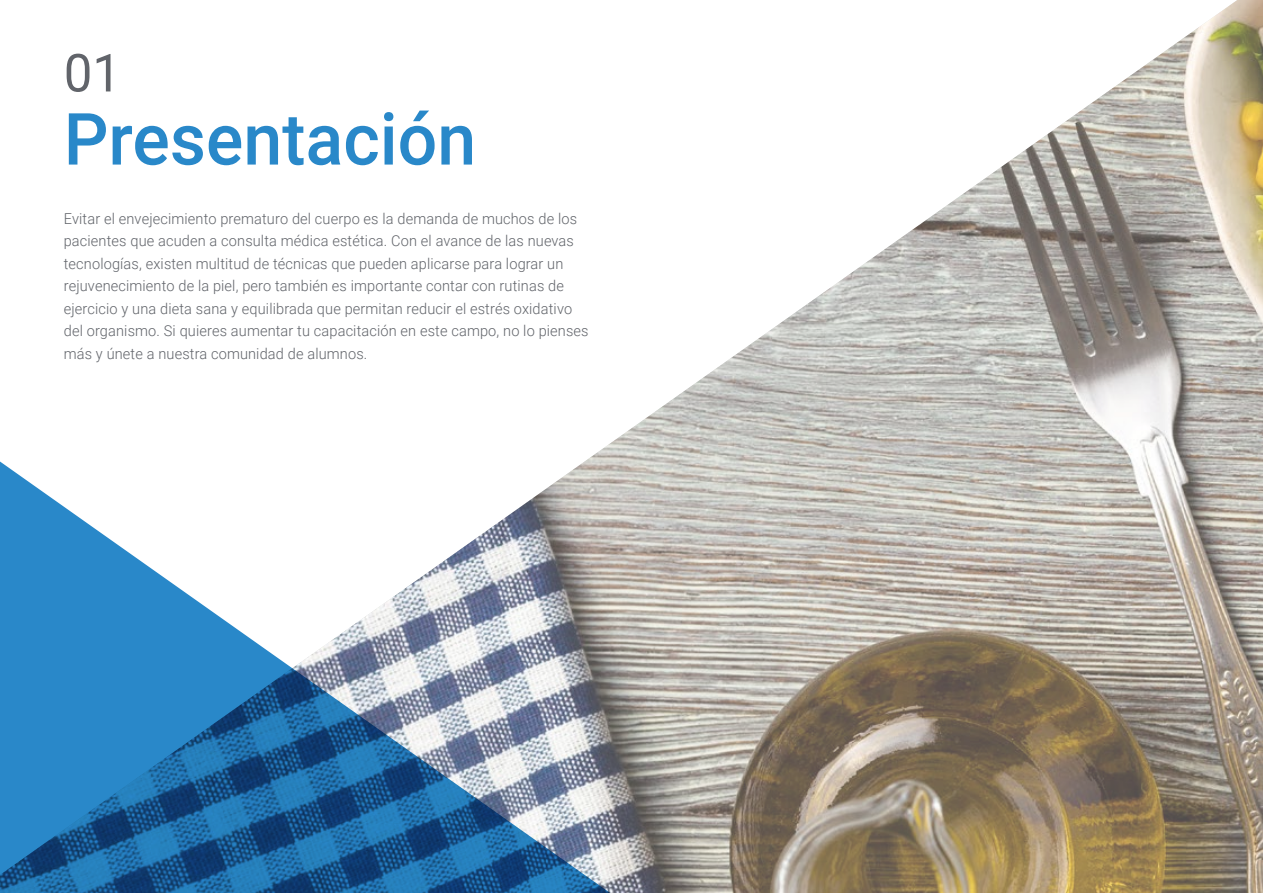
<style>
.page{position:relative;width:1263px;height:893px;background:#fff}
.page>*{position:absolute;margin:0;border:0;box-sizing:border-box;transform-origin:0 0}
.t1{font:500 72px "Roboto";color:#2988c9}
.t2{font:52.5px "Roboto";color:#61646a}
.t3{font:300 15px/22.5px "Roboto";letter-spacing:.01em;color:#61646a}
</style>
<div class="page">
<img style="left:607px;top:0;width:656px;height:893px">
<svg style="left:0;top:446px;width:640px;height:447px"></svg>
<h2 class="t2" style="left:64px;top:36px;width:59px">01</h2>
<h1 class="t1" style="left:64px;top:89px;width:414px">Presentación</h1>
<p class="t3" style="left:64px;top:207px;width:526px">Evitar el envejecimiento prematuro del cuerpo es la demanda de muchos de los pacientes que acuden a consulta médica estética. Con el avance de las nuevas tecnologías, existen multitud de técnicas que pueden aplicarse para lograr un rejuvenecimiento de la piel, pero también es importante contar con rutinas de ejercicio y una dieta sana y equilibrada que permitan reducir el estrés oxidativo del organismo. Si quieres aumentar tu capacitación en este campo, no lo pienses más y únete a nuestra comunidad de alumnos.</p>
</div>
